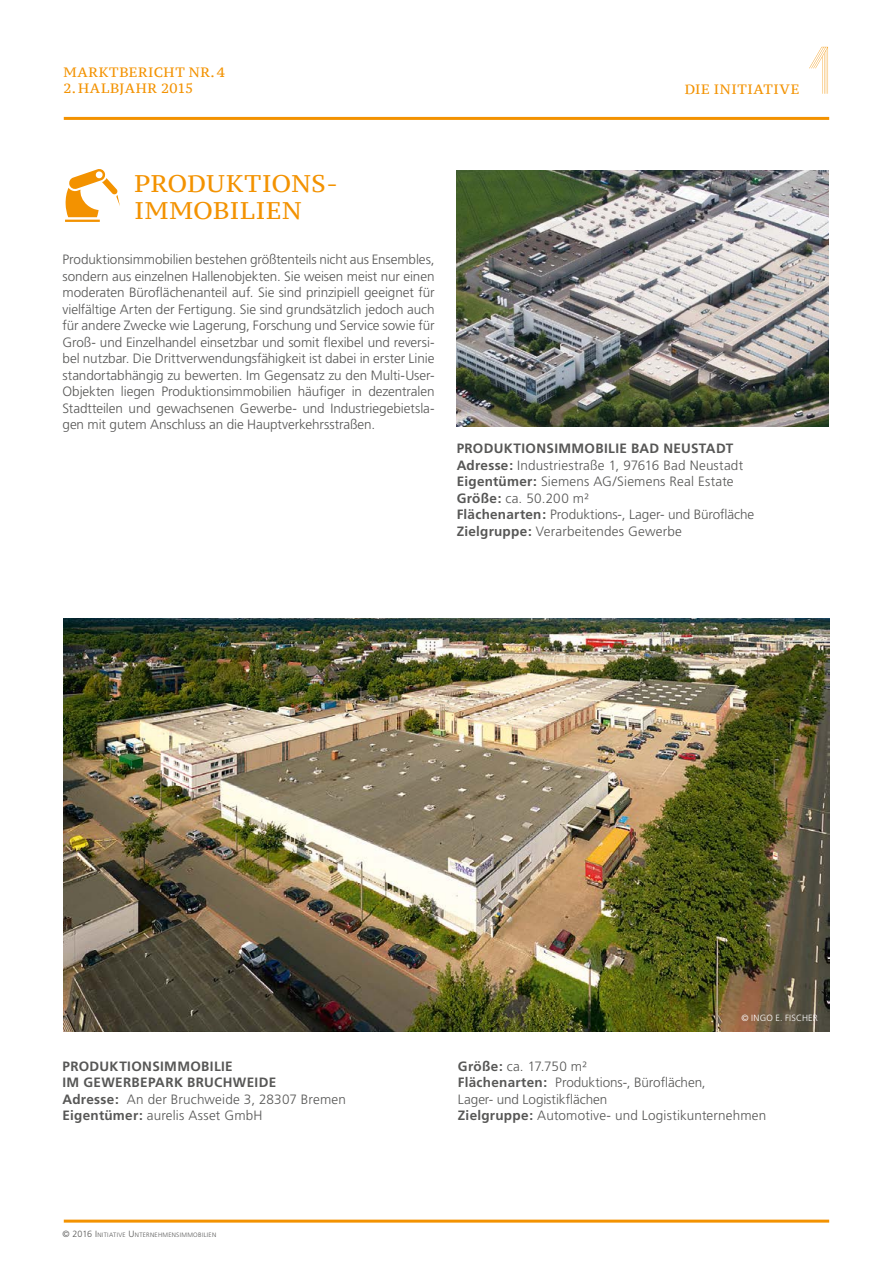
<style>
.page{position:relative;width:893px;height:1263px;background:#fff}
.page>*{position:absolute;margin:0;border:0;box-sizing:border-box;transform-origin:0 0}
.t1{font:24px/27px "PT Serif Caption";letter-spacing:.005em;color:#f39200}
.t2{font:300 13.5px/16.5px "Frutiger";letter-spacing:.005em;color:#575756}
.t3{font:700 13.5px/16.5px "Frutiger";letter-spacing:.025em;color:#575756}
.t4{font:13.5px "PT Serif Caption";letter-spacing:.045em;color:#f39200}
.t5{font:300 9px "Frutiger";color:#fff}
.t6{font:300 6.3px "Frutiger";letter-spacing:.05em;color:#575756}
.s1{font-weight:700}
.s2{font-weight:300}
.s3{font-size:9px}
</style>
<div class="page">
<hr style="left:64px;top:1219px;width:765px;height:3px;background:#f39200">
<hr style="left:64px;top:117px;width:765px;height:3px;background:#f39200">
<svg style="left:809px;top:47px;width:19px;height:47px"></svg>
<svg style="left:65px;top:169px;width:55px;height:53px"></svg>
<img style="left:457px;top:171px;width:372px;height:255px">
<img style="left:64px;top:619px;width:765px;height:413px">
<p class="t4" style="left:63px;top:63px;width:163px">MARKTBERICHT NR.4</p>
<p class="t4" style="left:63px;top:80px;width:132px">2. HALBJAHR 2015</p>
<p class="t4" style="left:685px;top:80px;width:116px">DIE INITIATIVE</p>
<h1 class="t1" style="left:134px;top:170px;width:205px">PRODUKTIONS -<br>IMMOBILIE</h1>
<h1 class="t1" style="left:282px;top:197px;width:21px">N</h1>
<p class="t2" style="left:62px;top:251px;width:374px;text-align:justify">Produktionsimmobilien bestehen größtenteils nicht aus Ensembles, sondern aus einzelnen Hallenobjekten. Sie weisen meist nur einen moderaten Büroflächenanteil auf. Sie sind prinzipiell geeignet für vielfältige Arten der Fertigung. Sie sind grundsätzlich jedoch auch für andere Zwecke wie Lagerung, Forschung und Service sowie für Groß- und Einzelhandel einsetzbar und somit flexibel und reversi&shy;bel nutzbar. Die Drittverwendungsfähigkeit ist dabei in erster Linie standortabhängig zu bewerten. Im Gegensatz zu den Multi-User-Objekten liegen Produktionsimmobilien häufiger in dezentralen Stadtteilen und gewachsenen Gewerbe- und Industriegebietsla&shy;gen mit gutem Anschluss an die Hauptverkehrsstraßen.</p>
<p class="t2" style="left:457px;top:440px;width:299px;text-indent:207px"><span class="s1">Neustadt<br>Adresse:</span> Industriestraße 1, 97616 Bad Neustadt <span class="s1">Eigentümer:</span> Siemens AG/Siemens Real Estate <span class="s1">Größe:</span> ca. 50.200 m²<br><span class="s1">Flächenarten:</span> Produktions-, Lager- und Bürofläche <span class="s1">Zielgruppe:</span> Verarbeitendes Gewerbe</p>
<p class="t3" style="left:457px;top:440px;width:36px">Produkti</p>
<p class="t3" style="left:526px;top:440px;width:116px">onsimmobilie Bad</p>
<p class="t5" style="left:741px;top:1013px;width:20px">© Ingo</p>
<p class="t5" style="left:775px;top:1013px;width:20px">E. Fischer</p>
<p class="t3" style="left:62px;top:1058px;width:285px;text-indent:69px">onsimmobilie<br>im Gewerbepark Bruchweide<br>Adresse: <span class="s2">An der Bruchweide 3, 28307 Bremen<br></span>Eigentümer: <span class="s2">aurelis Asset GmbH</span></p>
<p class="t2" style="left:458px;top:1058px;width:310px"><span class="s1">Größe:</span> ca. 17.750 m²<br><span class="s1">Flächenarten:</span> Produktions-, Büroflächen, Lager-‐und Logistikflächen<br><span class="s1">Zielgruppe:</span> Automotive- und Logistikunternehmen</p>
<p class="t3" style="left:63px;top:1058px;width:36px">Produkti</p>
<p class="t6" style="left:63px;top:1231px;width:155px"><span class="s3">© 2016</span> <span class="s3">I</span>NITIATIVE <span class="s3">U</span>NTERNEHMENSIMMOBI LIEN</p>
</div>
